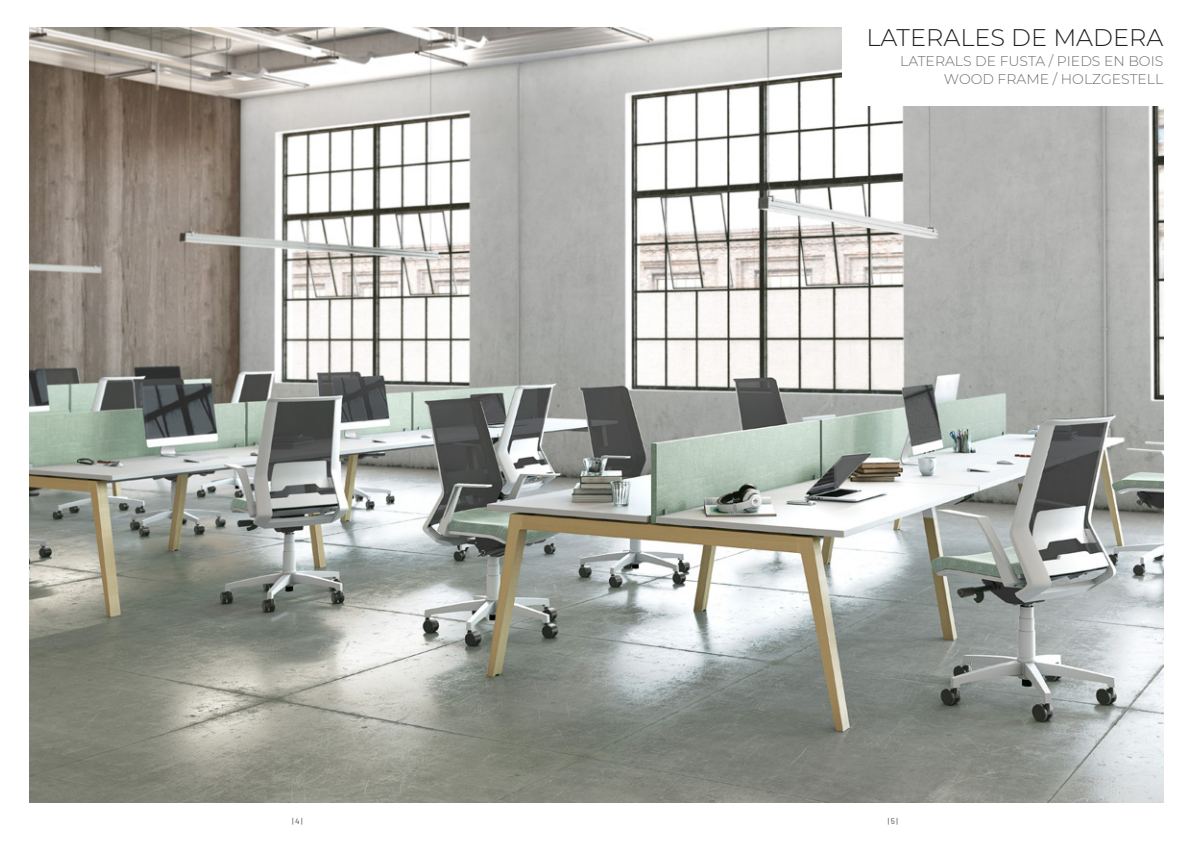
<style>
.page{position:relative;width:1191px;height:842px;background:#fff}
.page>*{position:absolute;margin:0;border:0;box-sizing:border-box;transform-origin:0 0}
.t1{font:300 24px "Montserrat";color:#231f20}
.t2{font:300 14px "Montserrat";color:#6c6d70}
.t3{font:500 8px "Barlow";color:#6c6d70}
</style>
<div class="page">
<img style="left:29px;top:28px;width:1134px;height:774px">
<div style="left:842px;top:23px;width:328px;height:83px;background:#fff"></div>
<p class="t1" style="left:866px;top:21px;width:298px">LATERALES DE MADERA</p>
<p class="t2" style="left:900px;top:51px;width:265px">LATERALS DE FUSTA / PIEDS EN BOIS</p>
<p class="t2" style="left:944px;top:69px;width:221px">WOOD FRAME / HOLZGESTELL</p>
<p class="t3" style="left:292px;top:816px;width:12px">| 4 |</p>
<p class="t3" style="left:887px;top:816px;width:12px">| 5 |</p>
</div>
